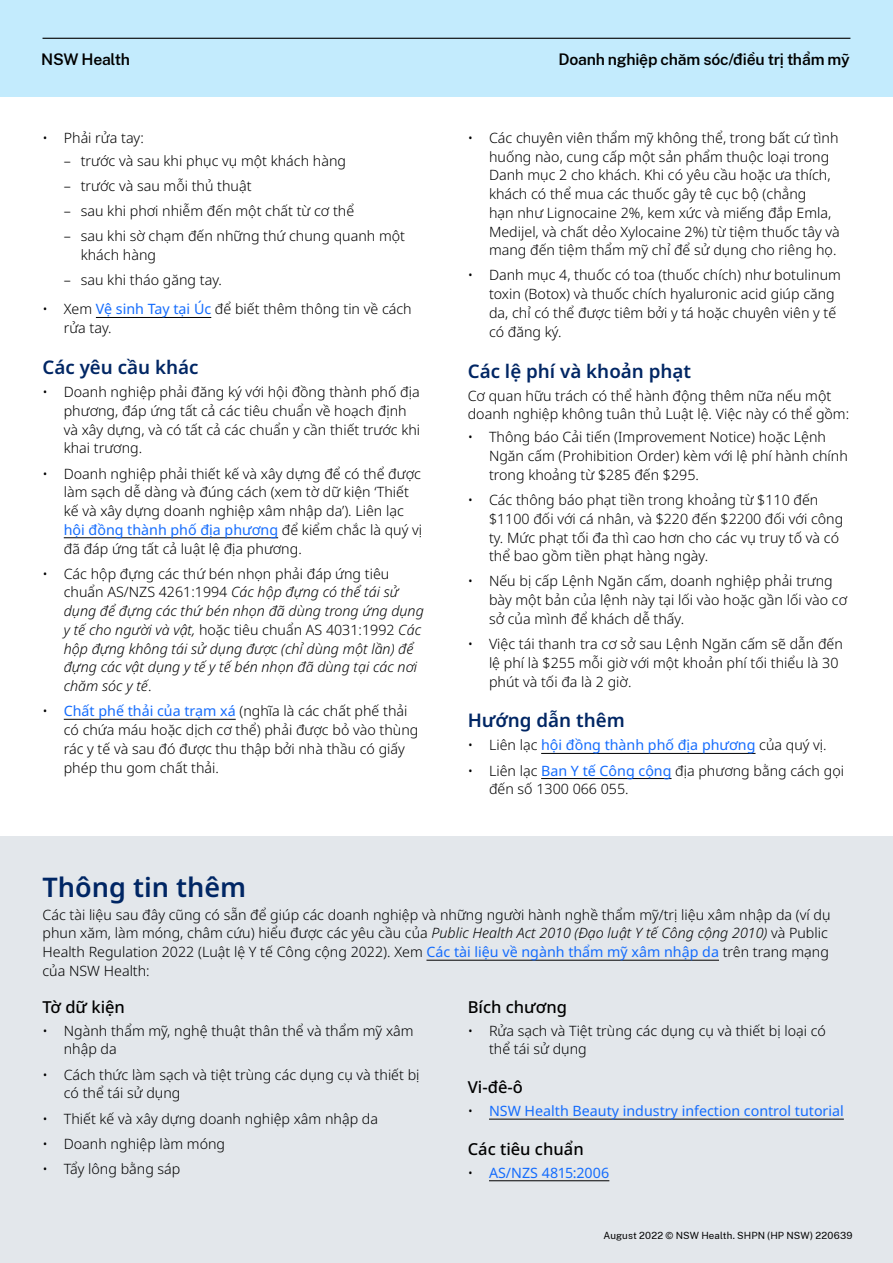
<style>
.page{position:relative;width:893px;height:1263px;background:#fff}
.page>*{position:absolute;margin:0;border:0;box-sizing:border-box;transform-origin:0 0}
.Further_Info{font:600 27px "Noto Sans";color:#002664}
.t1{font:600 18.75px "Noto Sans";color:#002664}
.t2{font:500 16.5px "Noto Sans";color:#000}
.t3{font:600 15.75px "Public Sans";letter-spacing:-.015em;color:#000}
.Body{font:300 14.25px/18.8px "Noto Sans";color:#000}
.t4{font:italic 300 14.25px/18.8px "Noto Sans";color:#000}
.t5{font:14.25px "Noto Sans";color:#146cfd}
.Body_before_bullets{font:300 14.25px/18.8px "Noto Sans";color:#000}
.t6{font:9.75px "Public Sans";letter-spacing:.015em;color:#000}
.s1{font-weight:400;color:#146cfd}
.s2{font-style:normal}
.s3{font-weight:300;color:#000}
.s4{font-style:italic}
</style>
<div class="page">
<div style="left:0;top:0;width:893px;height:97px;background:#c3ebfd"></div>
<hr style="left:43px;top:38px;width:807px;height:1px;background:#000">
<hr style="left:96px;top:317px;width:115px;height:1px;background:#000">
<hr style="left:64px;top:537px;width:214px;height:1px;background:#000">
<hr style="left:64px;top:719px;width:172px;height:1px;background:#000">
<hr style="left:541px;top:753px;width:214px;height:1px;background:#000">
<hr style="left:541px;top:778px;width:130px;height:1px;background:#000">
<div style="left:0;top:837px;width:893px;height:426px;background:#e3e7eb"></div>
<hr style="left:426px;top:960px;width:293px;height:1px;background:#000">
<hr style="left:489px;top:1119px;width:355px;height:1px;background:#000">
<hr style="left:489px;top:1180px;width:120px;height:1px;background:#000">
<p class="t3" style="left:41px;top:48px;width:90px">NSW Health</p>
<p class="t3" style="left:558px;top:48px;width:293px">Doanh nghiệp chăm sóc/điều trị thẩm mỹ</p>
<p class="Body" style="left:43px;top:129px;width:103px">• Phải rửa tay:</p>
<p class="Body" style="left:64px;top:152px;width:284px">– trước và sau khi phục vụ một khách hàng</p>
<p class="Body" style="left:64px;top:177px;width:189px">– trước và sau mỗi thủ thuật</p>
<p class="Body" style="left:64px;top:202px;width:292px">– sau khi phơi nhiễm đến một chất từ cơ thể</p>
<p class="Body" style="left:81px;top:227px;width:326px;text-indent:-17px">– sau khi sờ chạm đến những thứ chung quanh một khách hàng</p>
<p class="Body" style="left:64px;top:271px;width:160px">– sau khi tháo găng tay.</p>
<p class="Body" style="left:64px;top:300px;width:349px;text-indent:-21px">• Xem <span class="s1">Vệ sinh Tay tại Úc</span> để biết thêm thông tin về cách rửa tay.</p>
<h2 class="t1" style="left:43px;top:354px;width:158px">Các yêu cầu khác</h2>
<p class="Body" style="left:64px;top:383px;width:358px;text-indent:-21px">• Doanh nghiệp phải đăng ký với hội đồng thành phố địa phương, đáp ứng tất cả các tiêu chuẩn về hoạch định và xây dựng, và có tất cả các chuẩn y cần thiết trước khi khai trương.</p>
<p class="Body" style="left:64px;top:464px;width:360px;text-indent:-21px">• Doanh nghiệp phải thiết kế và xây dựng để có thể được làm sạch dễ dàng và đúng cách (xem tờ dữ kiện ‘Thiết kế và xây dựng doanh nghiệp xâm nhập da’). Liên lạc <span class="s1">hội đồng thành phố địa phương</span> để kiểm chắc là quý vị đã đáp ứng tất cả luật lệ địa phương.</p>
<p class="t4" style="left:64px;top:564px;width:362px;text-indent:-21px"><span class="s2">• Các hộp đựng các thứ bén nhọn phải đáp ứng tiêu chuẩn AS/NZS 4261:1994</span> Các hộp đựng có thể tái sử dụng để đựng các thứ bén nhọn đã dùng trong ứng dụng y tế cho người và vật, <span class="s2">hoặc tiêu chuẩn AS 4031:1992</span> Các hộp đựng không tái sử dụng được (chỉ dùng một lần) để đựng các vật dụng y tế y tế bén nhọn đã dùng tại các nơi chăm sóc y tế<span class="s2">.</span></p>
<p class="Body" style="left:64px;top:702px;width:356px;text-indent:-21px">• <span class="s1">Chất phế thải của trạm xá</span> (nghĩa là các chất phế thải có chứa máu hoặc dịch cơ thể) phải được bỏ vào thùng rác y tế và sau đó được thu thập bởi nhà thầu có giấy phép thu gom chất thải.</p>
<p class="Body" style="left:489px;top:129px;width:352px;text-indent:-21px">• Các chuyên viên thẩm mỹ không thể, trong bất cứ tình huống nào, cung cấp một sản phẩm thuộc loại trong Danh mục 2 cho khách. Khi có yêu cầu hoặc ưa thích, khách có thể mua các thuốc gây tê cục bộ (chẳng<br>hạn như Lignocaine 2%, kem xức và miếng đắp Emla, Medijel, và chất dẻo Xylocaine 2%) từ tiệm thuốc tây và mang đến tiệm thẩm mỹ chỉ để sử dụng cho riêng họ.</p>
<p class="Body" style="left:489px;top:266px;width:353px;text-indent:-21px">• Danh mục 4, thuốc có toa (thuốc chích) như botulinum toxin (Botox) và thuốc chích hyaluronic acid giúp căng da, chỉ có thể được tiêm bởi y tá hoặc chuyên viên y tế có đăng ký.</p>
<h2 class="t1" style="left:468px;top:358px;width:225px">Các lệ phí và khoản phạt</h2>
<p class="Body_before_bullets" style="left:468px;top:386px;width:383px">Cơ quan hữu trách có thể hành động thêm nữa nếu một doanh nghiệp không tuân thủ Luật lệ. Việc này có thể gồm:</p>
<p class="Body" style="left:489px;top:428px;width:360px;text-indent:-21px">• Thông báo Cải tiến (Improvement Notice) hoặc Lệnh<br>Ngăn cấm (Prohibition Order) kèm với lệ phí hành chính trong khoảng từ $285 đến $295.</p>
<p class="Body" style="left:489px;top:491px;width:356px;text-indent:-21px">• Các thông báo phạt tiền trong khoảng từ $110 đến $1100 đối với cá nhân, và $220 đến $2200 đối với công ty. Mức phạt tối đa thì cao hơn cho các vụ truy tố và có thể bao gồm tiền phạt hàng ngày.</p>
<p class="Body" style="left:489px;top:572px;width:360px;text-indent:-21px">• Nếu bị cấp Lệnh Ngăn cấm, doanh nghiệp phải trưng bày một bản của lệnh này tại lối vào hoặc gần lối vào cơ sở của mình để khách dễ thấy.</p>
<p class="Body" style="left:489px;top:635px;width:355px;text-indent:-21px">• Việc tái thanh tra cơ sở sau Lệnh Ngăn cấm sẽ dẫn đến lệ phí là $255 mỗi giờ với một khoản phí tối thiểu là 30 phút và tối đa là 2 giờ.</p>
<h2 class="t1" style="left:468px;top:707px;width:159px">Hướng dẫn thêm</h2>
<p class="t5" style="left:468px;top:735px;width:360px"><span class="s3">• Liên lạc</span> hội đồng thành phố địa phương <span class="s3">của quý vị.</span></p>
<p class="Body" style="left:489px;top:761px;width:357px;text-indent:-21px">• Liên lạc <span class="s1">Ban Y tế Công cộng</span> địa phương bằng cách gọi đến số 1300 066 055.</p>
<p class="Further_Info" style="left:43px;top:868px;width:205px">Thông tin thêm</p>
<p class="Body" style="left:43px;top:905px;width:790px">Các tài liệu sau đây cũng có sẵn để giúp các doanh nghiệp và những người hành nghề thẩm mỹ/trị liệu xâm nhập da (ví dụ phun xăm, làm móng, châm cứu) hiểu được các yêu cầu của <span class="s4">Public Health Act 2010 (Đạo luật Y tế Công cộng 2010)</span> và Public Health Regulation 2022 (Luật lệ Y tế Công cộng 2022). Xem <span class="s1">Các tài liệu về ngành thẩm mỹ xâm nhập da</span> trên trang mạng của NSW Health:</p>
<h3 class="t2" style="left:43px;top:995px;width:84px">Tờ dữ kiện</h3>
<p class="Body" style="left:64px;top:1021px;width:351px;text-indent:-21px">• Ngành thẩm mỹ, nghệ thuật thân thể và thẩm mỹ xâm nhập da</p>
<p class="Body" style="left:64px;top:1065px;width:357px;text-indent:-21px">• Cách thức làm sạch và tiệt trùng các dụng cụ và thiết bị có thể tái sử dụng</p>
<p class="Body" style="left:43px;top:1109px;width:337px">• Thiết kế và xây dựng doanh nghiệp xâm nhập da</p>
<p class="Body" style="left:43px;top:1134px;width:184px">• Doanh nghiệp làm móng</p>
<p class="Body" style="left:43px;top:1159px;width:139px">• Tẩy lông bằng sáp</p>
<h3 class="t2" style="left:468px;top:995px;width:101px">Bích chương</h3>
<p class="Body" style="left:489px;top:1021px;width:338px;text-indent:-21px">• Rửa sạch và Tiệt trùng các dụng cụ và thiết bị loại có thể tái sử dụng</p>
<h3 class="t2" style="left:468px;top:1075px;width:57px">Vi-đê-ô</h3>
<p class="t5" style="left:468px;top:1101px;width:378px"><span class="s3">•</span> NSW Health Beauty industry infection control tutorial</p>
<h3 class="t2" style="left:468px;top:1137px;width:117px">Các tiêu chuẩn</h3>
<p class="t5" style="left:468px;top:1162px;width:143px"><span class="s3">•</span> AS/NZS 4815:2006</p>
<p class="t6" style="left:603px;top:1229px;width:251px">August 2022 © NSW Health. SHPN (HP NSW) 220639</p>
</div>
